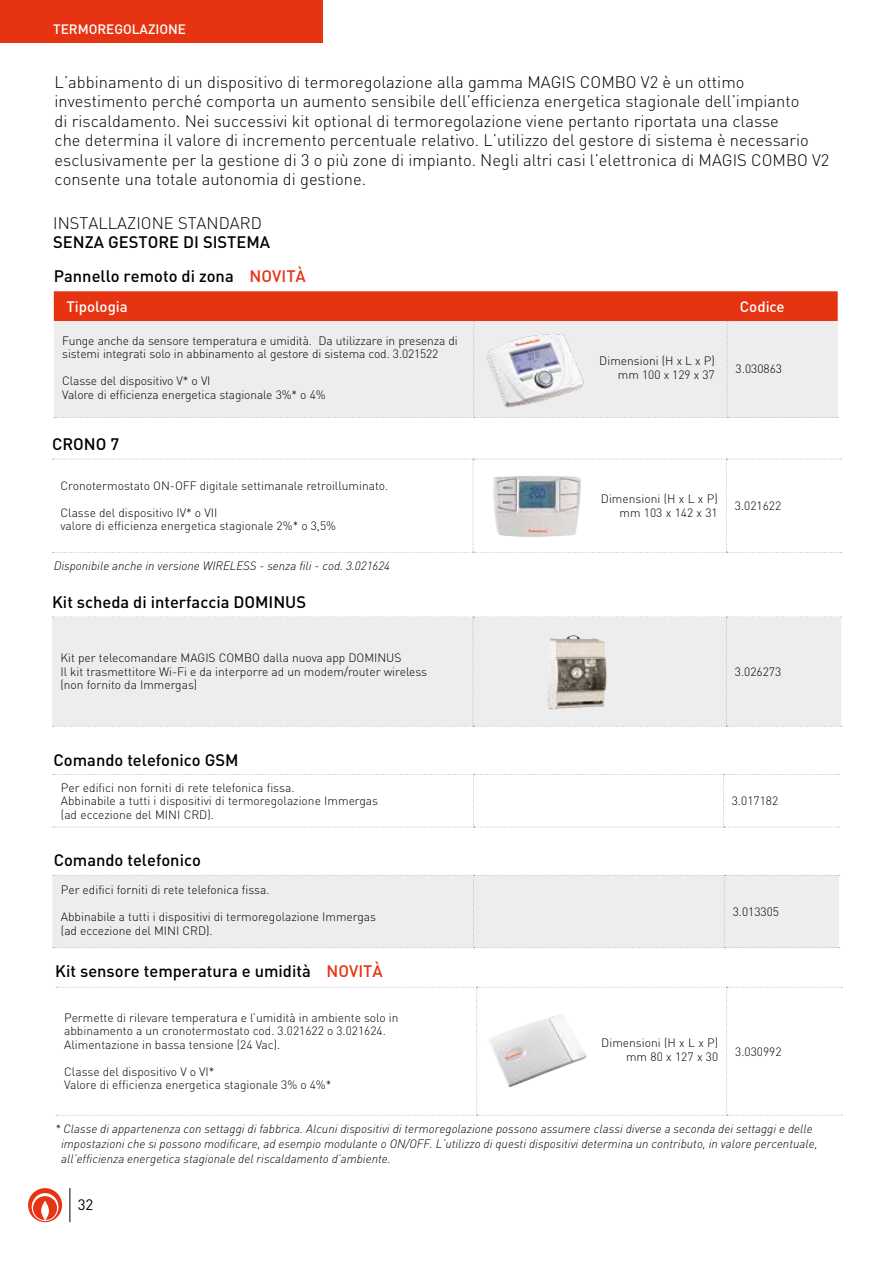
<style>
.page{position:relative;width:893px;height:1263px;background:#fff}
.page>*{position:absolute;margin:0;border:0;box-sizing:border-box;transform-origin:0 0}
.t1{font:300 16.5px/19.5px "DIN";color:#000}
.t2{font:500 16.5px/33.5px "DIN";color:#000}
.t3{font:500 15px "DIN";color:#fff}
.t4{font:15px "DIN";color:#000}
.t5{font:500 13.5px "DIN";color:#fff}
.t6{font:300 12px/13.5px "DIN";color:#000}
.t7{font:italic 300 12px/15px "DIN";color:#000}
.s1{color:#e63312}
</style>
<div class="page">
<svg style="left:52px;top:459px;width:790px;height:94px"></svg>
<img style="left:492px;top:475px;width:89px;height:64px">
<div style="left:52px;top:617px;width:790px;height:110px;background:#ededed"></div>
<img style="left:547px;top:635px;width:60px;height:74px">
<svg style="left:54px;top:291px;width:784px;height:127px;background:#ebbdb5"></svg>
<img style="left:484px;top:332px;width:102px;height:79px">
<div style="left:53px;top:875px;width:787px;height:73px;background:#ededed"></div>
<svg style="left:52px;top:774px;width:787px;height:54px"></svg>
<svg style="left:56px;top:987px;width:786px;height:129px"></svg>
<img style="left:488px;top:1013px;width:99px;height:74px">
<hr style="left:70px;top:1188px;width:1px;height:34px;background:#000">
<svg style="left:28px;top:1188px;width:34px;height:34px"></svg>
<div style="left:0;top:0;width:323px;height:43px;background:#e63312"></div>
<p class="t5" style="left:53px;top:20px;width:134px">TERMOREGOLAZIONE</p>
<p class="t1" style="left:55px;top:72px;width:776px">L’abbinamento di un dispositivo di termoregolazione alla gamma MAGIS COMBO V2 è un ottimo investimento perché comporta un aumento sensibile dell’efficienza energetica stagionale dell’impianto<br>di riscaldamento. Nei successivi kit optional di termoregolazione viene pertanto riportata una classe<br>che determina il valore di incremento percentuale relativo. L’utilizzo del gestore di sistema è necessario esclusivamente per la gestione di 3 o più zone di impianto. Negli altri casi l’elettronica di MAGIS COMBO V2 consente una totale autonomia di gestione.</p>
<h1 class="t1" style="left:53px;top:213px;width:210px">INSTALLAZIONE STANDARD</h1>
<h1 class="t2" style="left:53px;top:225px;width:254px">SENZA GESTORE DI SISTEMA<br>Pannello remoto di zona <span class="s1">NOVITÀ</span></h1>
<p class="t3" style="left:67px;top:296px;width:63px">Tipologia</p>
<p class="t3" style="left:740px;top:296px;width:46px">Codice</p>
<p class="t6" style="left:62px;top:334px;width:397px">Funge anche da sensore temperatura e umidità. Da utilizzare in presenza di sistemi integrati solo in abbinamento al gestore di sistema cod. 3.021522</p>
<p class="t6" style="left:62px;top:374px;width:265px">Classe del dispositivo V* o VI<br>Valore di efficienza energetica stagionale 3%* o 4%</p>
<p class="t6" style="left:599px;top:354px;width:117px;text-align:right">Dimensioni (H x L x P) mm 100 x 129 x 37</p>
<p class="t6" style="left:736px;top:362px;width:48px">3.030863</p>
<h1 class="t2" style="left:52px;top:427px;width:69px">CRONO 7</h1>
<p class="t6" style="left:61px;top:479px;width:329px">Cronotermostato ON-OFF digitale settimanale retroilluminato.</p>
<p class="t6" style="left:61px;top:506px;width:277px">Classe del dispositivo IV* o VII<br>valore di efficienza energetica stagionale 2%* o 3,5%</p>
<p class="t7" style="left:54px;top:558px;width:338px">Disponibile anche in versione WIRELESS - senza fili - cod. 3.021624</p>
<h1 class="t2" style="left:52px;top:584px;width:255px">Kit scheda di interfaccia DOMINUS</h1>
<p class="t6" style="left:61px;top:651px;width:368px">Kit per telecomandare MAGIS COMBO dalla nuova app DOMINUS<br>Il kit trasmettitore Wi-Fi e da interporre ad un modem/router wireless (non fornito da Immergas)</p>
<h1 class="t2" style="left:54px;top:743px;width:186px">Comando telefonico GSM</h1>
<p class="t6" style="left:61px;top:780px;width:319px">Per edifici non forniti di rete telefonica fissa.<br>Abbinabile a tutti i dispositivi di termoregolazione Immergas (ad eccezione del MINI CRD).</p>
<h1 class="t2" style="left:54px;top:843px;width:149px">Comando telefonico</h1>
<p class="t6" style="left:61px;top:883px;width:210px">Per edifici forniti di rete telefonica fissa.</p>
<p class="t6" style="left:61px;top:910px;width:317px">Abbinabile a tutti i dispositivi di termoregolazione Immergas (ad eccezione del MINI CRD).</p>
<h1 class="t2" style="left:55px;top:954px;width:329px">Kit sensore temperatura e umidità <span class="s1">NOVITÀ</span></h1>
<p class="t6" style="left:64px;top:1010px;width:336px">Permette di rilevare temperatura e l’umidità in ambiente solo in abbinamento a un cronotermostato cod. 3.021622 o 3.021624.<br>Alimentazione in bassa tensione (24 Vac).</p>
<p class="t6" style="left:64px;top:1064px;width:269px">Classe del dispositivo V o VI*<br>Valore di efficienza energetica stagionale 3% o 4%*</p>
<p class="t6" style="left:601px;top:492px;width:118px;text-align:right">Dimensioni (H x L x P) mm 103 x 142 x 31</p>
<p class="t6" style="left:735px;top:499px;width:48px">3.021622</p>
<p class="t6" style="left:735px;top:665px;width:48px">3.026273</p>
<p class="t6" style="left:732px;top:794px;width:48px">3.017182</p>
<p class="t6" style="left:733px;top:904px;width:48px">3.013305</p>
<p class="t6" style="left:601px;top:1036px;width:118px;text-align:right">Dimensioni (H x L x P) mm 80 x 127 x 30</p>
<p class="t6" style="left:735px;top:1044px;width:48px">3.030992</p>
<p class="t7" style="left:61px;top:1121px;width:758px;text-indent:-6px">* Classe di appartenenza con settaggi di fabbrica. Alcuni dispositivi di termoregolazione possono assumere classi diverse a seconda dei settaggi e delle impostazioni che si possono modificare, ad esempio modulante o ON/OFF. L’utilizzo di questi dispositivi determina un contributo, in valore percentuale, all’efficienza energetica stagionale del riscaldamento d’ambiente.</p>
<p class="t4" style="left:78px;top:1196px;width:17px">32</p>
</div>
